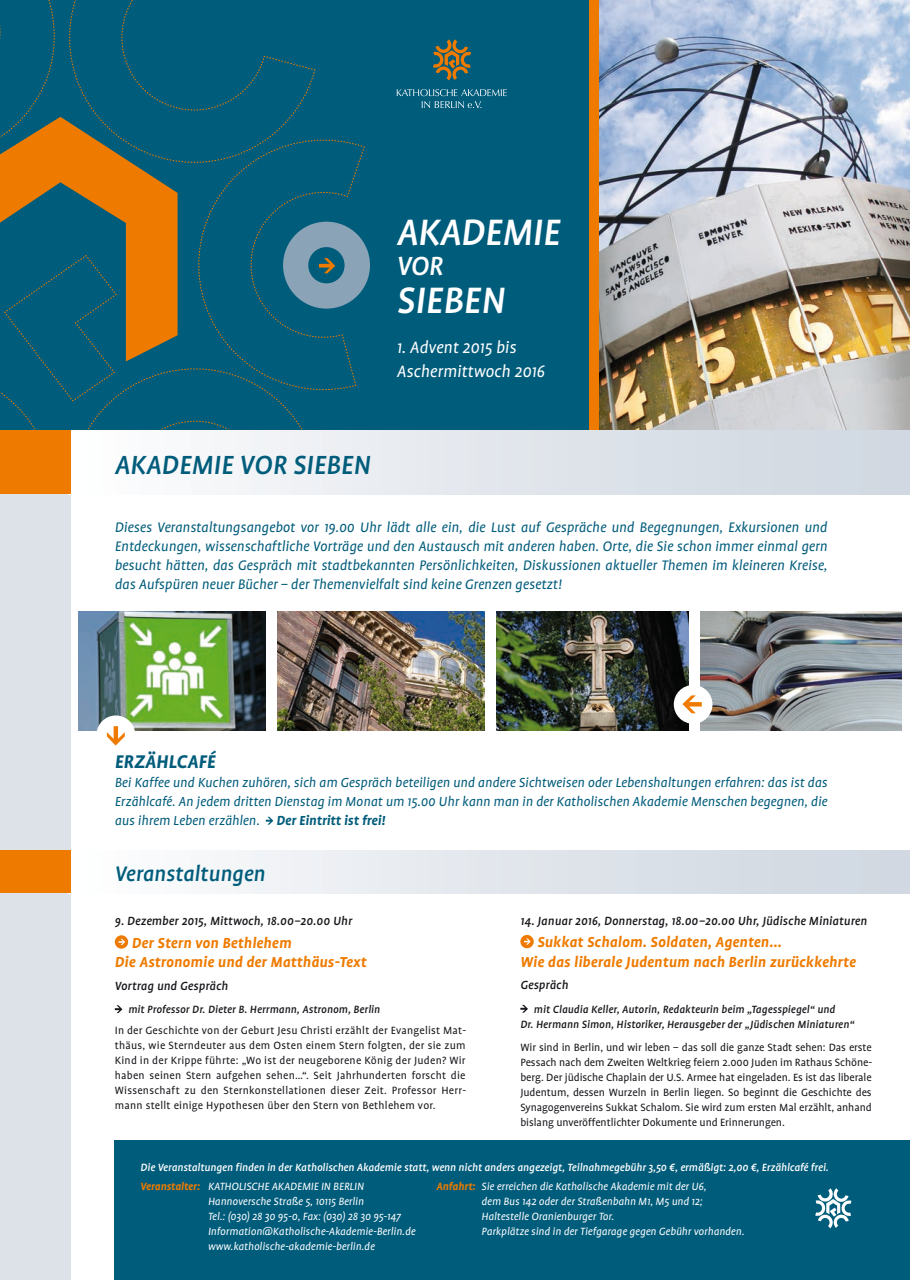
<style>
.page{position:relative;width:910px;height:1280px;background:#fff}
.page>*{position:absolute;margin:0;border:0;box-sizing:border-box;transform-origin:0 0}
.t1{font:italic 500 42px "Profile";letter-spacing:-.01em;color:#fff}
.t2{font:italic 500 30px "Profile";color:#005c7b}
.t3{font:italic 500 30px "Profile";color:#fff}
.t4{font:italic 500 24px "Profile";color:#005c7b}
.t5{font:italic 700 21px "Profile";color:#005c7b}
.t6{font:italic 18.75px/24px "Profile";color:#fff}
.t7{font:italic 700 16.5px/19.5px "Profile";letter-spacing:.01em;color:#ee7b00}
.t8{font:italic 15.75px/18.8px "Profile";color:#005c7b;text-align:justify}
.t9{font:italic 15px/18.8px "Profile";color:#005c7b;text-align:justify}
.t10{font:italic 500 13.5px "Profile";letter-spacing:.01em;color:#1a171c}
.t11{font:12px/15px "Profile";letter-spacing:.005em;color:#1a171c;text-align:justify}
.t12{font:italic 12px/15px "Profile";color:#fff}
.t13{font:italic 500 12px/15px "Profile";letter-spacing:.01em;color:#1a171c;text-align:center}
.t14{font:italic 500 12px "Profile";color:#fff}
.s1{font-weight:700}
.s2{font-weight:700;color:#ee7b00}
</style>
<div class="page">
<div style="left:0;top:463px;width:70px;height:817px;background:#dde2e9"></div>
<div style="left:68px;top:429px;width:842px;height:65px;background:linear-gradient(to right,#fcfcfb,#cdd5e0)"></div>
<div style="left:0;top:429px;width:70px;height:65px;background:#ee7b00"></div>
<img style="left:700px;top:611px;width:201px;height:119px">
<img style="left:79px;top:611px;width:186px;height:119px">
<img style="left:277px;top:611px;width:208px;height:119px">
<img style="left:496px;top:611px;width:193px;height:119px">
<svg style="left:266px;top:817px;width:7px;height:8px"></svg>
<div style="left:674px;top:685px;width:38px;height:39px;background:#fff;border-radius:50%"></div>
<svg style="left:682px;top:695px;width:20px;height:18px"></svg>
<div style="left:97px;top:715px;width:38px;height:39px;background:#fff;border-radius:50%"></div>
<svg style="left:107px;top:726px;width:18px;height:20px"></svg>
<div style="left:68px;top:850px;width:842px;height:43px;background:linear-gradient(to right,#fcfcfb,#cdd5e0)"></div>
<div style="left:0;top:850px;width:70px;height:43px;background:#ee7b00"></div>
<div style="left:0;top:0;width:901px;height:429px;background:#005c7b"></div>
<svg style="left:0;top:0;width:365px;height:429px"></svg>
<img style="left:599px;top:0;width:311px;height:429px">
<svg style="left:433px;top:39px;width:38px;height:41px"></svg>
<svg style="left:397px;top:89px;width:110px;height:19px"></svg>
<div style="left:589px;top:0;width:10px;height:429px;background:#ee7b00"></div>
<div style="left:115px;top:1140px;width:795px;height:140px;background:#005c7b"></div>
<svg style="left:815px;top:1188px;width:36px;height:40px"></svg>
<div style="left:115px;top:935px;width:13px;height:14px;background:#ee7b00;border-radius:50%"></div>
<svg style="left:119px;top:939px;width:6px;height:6px"></svg>
<svg style="left:115px;top:1005px;width:7px;height:8px"></svg>
<div style="left:520px;top:935px;width:14px;height:13px;background:#ee7b00;border-radius:50%"></div>
<svg style="left:524px;top:938px;width:7px;height:7px"></svg>
<svg style="left:520px;top:1005px;width:8px;height:8px"></svg>
<h1 class="t1" style="left:397px;top:209px;width:165px">AKADEMIE</h1>
<h2 class="t3" style="left:397px;top:249px;width:48px">VOR</h2>
<h1 class="t1" style="left:397px;top:276px;width:110px">SIEBEN</h1>
<h3 class="t6" style="left:397px;top:335px;width:150px">1. Advent 2015 bis<br>Aschermittwoch 2016</h3>
<h2 class="t2" style="left:115px;top:447px;width:257px">AKADEMIE VOR SIEBEN</h2>
<p class="t8" style="left:115px;top:518px;width:714px">Dieses Veranstaltungsangebot vor 19.00 Uhr lädt alle ein, die Lust auf Gespräche und Begegnungen, Exkursionen und Entdeckungen, wissenschaftliche Vorträge und den Austausch mit anderen haben. Orte, die Sie schon immer einmal gern besucht hätten, das Gespräch mit stadtbekannten Persönlichkeiten, Diskussionen aktueller Themen im kleineren Kreise, das Aufspüren neuer Bücher – der Themenvielfalt sind keine Grenzen gesetzt!</p>
<h3 class="t5" style="left:115px;top:750px;width:102px">ERZÄHLCAFÉ</h3>
<p class="t9" style="left:115px;top:773px;width:714px">Bei Kaffee und Kuchen zuhören, sich am Gespräch beteiligen und andere Sichtweisen oder Lebenshaltungen erfahren: das ist das Erzählcafé. An jedem dritten Dienstag im Monat um 15.00 Uhr kann man in der Katholischen Akademie Menschen begegnen, die aus ihrem Leben erzählen. <span class="s1">Der Eintritt ist frei!</span></p>
<h3 class="t4" style="left:115px;top:860px;width:152px">Veranstaltungen</h3>
<p class="t10" style="left:520px;top:913px;width:348px">14. Januar 2016, Donnerstag, 18.00–20.00 Uhr, Jüdische Miniaturen</p>
<h3 class="t7" style="left:520px;top:932px;width:337px;text-indent:17px">Sukkat Schalom. Soldaten, Agenten…<br>Wie das liberale Judentum nach Berlin zurückkehrte</h3>
<p class="t10" style="left:520px;top:977px;width:50px">Gespräch</p>
<p class="t13" style="left:520px;top:1001px;width:336px">mit Claudia Keller, Autorin, Redakteurin beim „Tagesspiegel“ und<br>Dr. Hermann Simon, Historiker, Herausgeber der „Jüdischen Miniaturen“</p>
<p class="t11" style="left:520px;top:1040px;width:353px">Wir sind in Berlin, und wir leben – das soll die ganze Stadt sehen: Das erste Pessach nach dem Zweiten Weltkrieg feiern 2.000 Juden im Rathaus Schöne&shy;berg. Der jüdische Chaplain der U.S. Armee hat eingeladen. Es ist das liberale Judentum, dessen Wurzeln in Berlin liegen. So beginnt die Geschichte des Synagogenvereins Sukkat Schalom. Sie wird zum ersten Mal erzählt, anhand bislang unveröffentlichter Dokumente und Erinnerungen.</p>
<p class="t14" style="left:141px;top:1160px;width:690px">Die Veranstaltungen finden in der Katholischen Akademie statt, wenn nicht anders angezeigt, Teilnahmegebühr 3,50 €, ermäßigt: 2,00 €, Erzählcafé frei.</p>
<p class="t10" style="left:115px;top:913px;width:239px">9. Dezember 2015, Mittwoch, 18.00–20.00 Uhr</p>
<h3 class="t7" style="left:115px;top:932px;width:253px;text-indent:17px">Der Stern von Bethlehem<br>Die Astronomie und der Matthäus-Text</h3>
<p class="t10" style="left:115px;top:978px;width:115px">Vortrag und Gespräch</p>
<p class="t13" style="left:128px;top:1002px;width:253px">mit Professor Dr. Dieter B. Herrmann, Astronom, Berlin</p>
<p class="t11" style="left:115px;top:1022px;width:353px">In der Geschichte von der Geburt Jesu Christi erzählt der Evangelist Mat&shy;thäus, wie Sterndeuter aus dem Osten einem Stern folgten, der sie zum Kind in der Krippe führte: „Wo ist der neugeborene König der Juden? Wir haben seinen Stern aufgehen sehen…“. Seit Jahrhunderten forscht die Wissenschaft zu den Sternkonstellationen dieser Zeit. Professor Herr&shy;mann stellt einige Hypothesen über den Stern von Bethlehem vor.</p>
<p class="t12" style="left:208px;top:1179px;width:209px;text-indent:-67px"><span class="s2">Veranstalter:</span> KATHOLISCHE AKADEMIE IN BERLIN Hannoversche Straße 5, 10115 Berlin<br>Tel.: (030) 28 30 95-0, Fax: (030) 28 30 95-147<br>Information@Katholische-Akademie-Berlin.de www.katholische-akademie-berlin.de</p>
<p class="t12" style="left:482px;top:1179px;width:264px;text-indent:-45px"><span class="s2">Anfahrt:</span> Sie erreichen die Katholische Akademie mit der U6,<br>dem Bus 142 oder der Straßenbahn M1, M5 und 12; Haltestelle Oranienburger Tor.<br>Parkplätze sind in der Tiefgarage gegen Gebühr vorhanden.</p>
</div>
